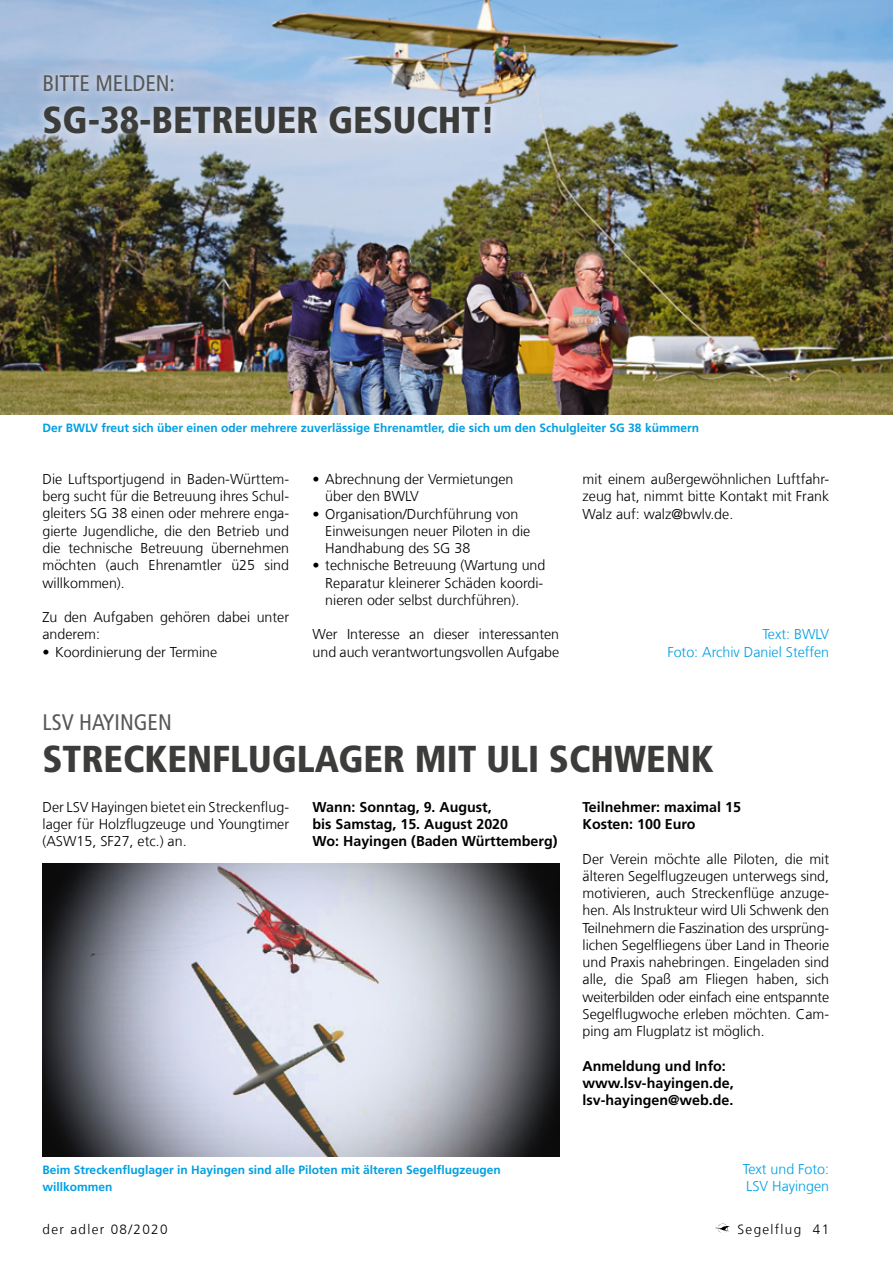
<style>
.page{position:relative;width:893px;height:1263px;background:#fff}
.page>*{position:absolute;margin:0;border:0;box-sizing:border-box;transform-origin:0 0}
.t1{font:900 condensed 37.5px "Frutiger LT Com";color:#3c3c3b}
.t2{font:condensed 22.5px "Frutiger LT Com";color:#575756}
.t3{font:300 14.25px/17.2px "Frutiger LT Com";color:#000}
.t4{font:700 14.25px/17.2px "Frutiger LT Com";color:#000}
.t5{font:300 14.25px/17.2px "Frutiger LT Com";color:#009fe3}
.t6{font:300 13.5px "Frutiger LT Com";letter-spacing:.1em;color:#000}
.t7{font:700 12px/17.2px "Frutiger LT Com";color:#009fe3}
</style>
<div class="page">
<img style="left:0;top:0;width:893px;height:415px">
<img style="left:715px;top:1223px;width:15px;height:10px">
<img style="left:35px;top:66px;width:465px;height:78px">
<img style="left:43px;top:863px;width:516px;height:294px">
<h2 class="t2" style="left:43px;top:70px;width:134px">BITTE MELDEN:</h2>
<h1 class="t1" style="left:43px;top:98px;width:454px">SG-38-BETREUER GESUCHT!</h1>
<p class="t7" style="left:43px;top:419px;width:658px">Der BWLV freut sich über einen oder mehrere zuverlässige Ehrenamtler, die sich um den Schulgleiter SG 38 kümmern</p>
<p class="t3" style="left:43px;top:470px;width:248px;text-align:justify">Die Luftsportjugend in Baden-Württem&shy;berg sucht für die Betreuung ihres Schul&shy;gleiters SG 38 einen oder mehrere enga&shy;gierte Jugendliche, die den Betrieb und die technische Betreuung übernehmen möchten (auch Ehrenamtler ü25 sind willkommen).</p>
<p class="t3" style="left:43px;top:609px;width:248px">Zu den Aufgaben gehören dabei unter anderem:</p>
<p class="t3" style="left:43px;top:643px;width:176px">• Koordinierung der Termine</p>
<p class="t3" style="left:325px;top:471px;width:190px;text-indent:-13px">• Abrechnung der Vermietungen über den BWLV</p>
<p class="t3" style="left:325px;top:505px;width:207px;text-indent:-13px">• Organisation/Durchführung von<br>Einweisungen neuer Piloten in die<br>Handhabung des SG 38</p>
<p class="t3" style="left:325px;top:557px;width:222px;text-indent:-13px">• technische Betreuung (Wartung und<br>Reparatur kleinerer Schäden koordi&shy;nieren oder selbst durchführen).</p>
<p class="t3" style="left:313px;top:626px;width:248px">Wer Interesse an dieser interessanten und auch verantwortungsvollen Aufgabe</p>
<p class="t3" style="left:583px;top:471px;width:248px;text-align:justify">mit einem außergewöhnlichen Luftfahr&shy;zeug hat, nimmt bitte Kontakt mit Frank Walz auf: walz@bwlv.de.</p>
<p class="t5" style="left:667px;top:626px;width:163px;text-align:right">Text: BWLV<br>Foto: Archiv Daniel Steffen</p>
<h2 class="t2" style="left:43px;top:709px;width:131px">LSV HAYINGEN</h2>
<h1 class="t1" style="left:43px;top:736px;width:673px">STRECKENFLUGLAGER MIT ULI SCHWENK</h1>
<p class="t4" style="left:313px;top:798px;width:246px">Wann: Sonntag, 9. August,<br>bis Samstag, 15. August 2020<br>Wo: Hayingen (Baden Württemberg)</p>
<p class="t3" style="left:43px;top:798px;width:248px;text-align:justify">Der LSV Hayingen bietet ein Streckenflug&shy;lager für Holzflugzeuge und Youngtimer (ASW15, SF27, etc.) an.</p>
<p class="t4" style="left:583px;top:798px;width:160px">Teilnehmer: maximal 15<br>Kosten: 100 Euro</p>
<p class="t3" style="left:583px;top:850px;width:248px;text-align:justify">Der Verein möchte alle Piloten, die mit älteren Segelflugzeugen unterwegs sind, motivieren, auch Streckenflüge anzuge&shy;hen. Als Instrukteur wird Uli Schwenk den Teilnehmern die Faszination des ursprüng&shy;lichen Segelfliegens über Land in Theorie und Praxis nahebringen. Eingeladen sind alle, die Spaß am Fliegen haben, sich weiterbilden oder einfach eine entspannte Segelflugwoche erleben möchten. Cam&shy;ping am Flugplatz ist möglich.</p>
<p class="t4" style="left:583px;top:1057px;width:153px">Anmeldung und Info: www.lsv-hayingen.de, lsv-hayingen@web.de.</p>
<p class="t7" style="left:43px;top:1161px;width:460px">Beim Streckenfluglager in Hayingen sind alle Piloten mit älteren Segelflugzeugen willkommen</p>
<p class="t5" style="left:743px;top:1161px;width:88px">Text und Foto:<br>LSV Hayingen</p>
<p class="t6" style="left:43px;top:1221px;width:127px">der adler 08/2020</p>
<p class="t6" style="left:737px;top:1221px;width:93px">Segelflug 41</p>
</div>
